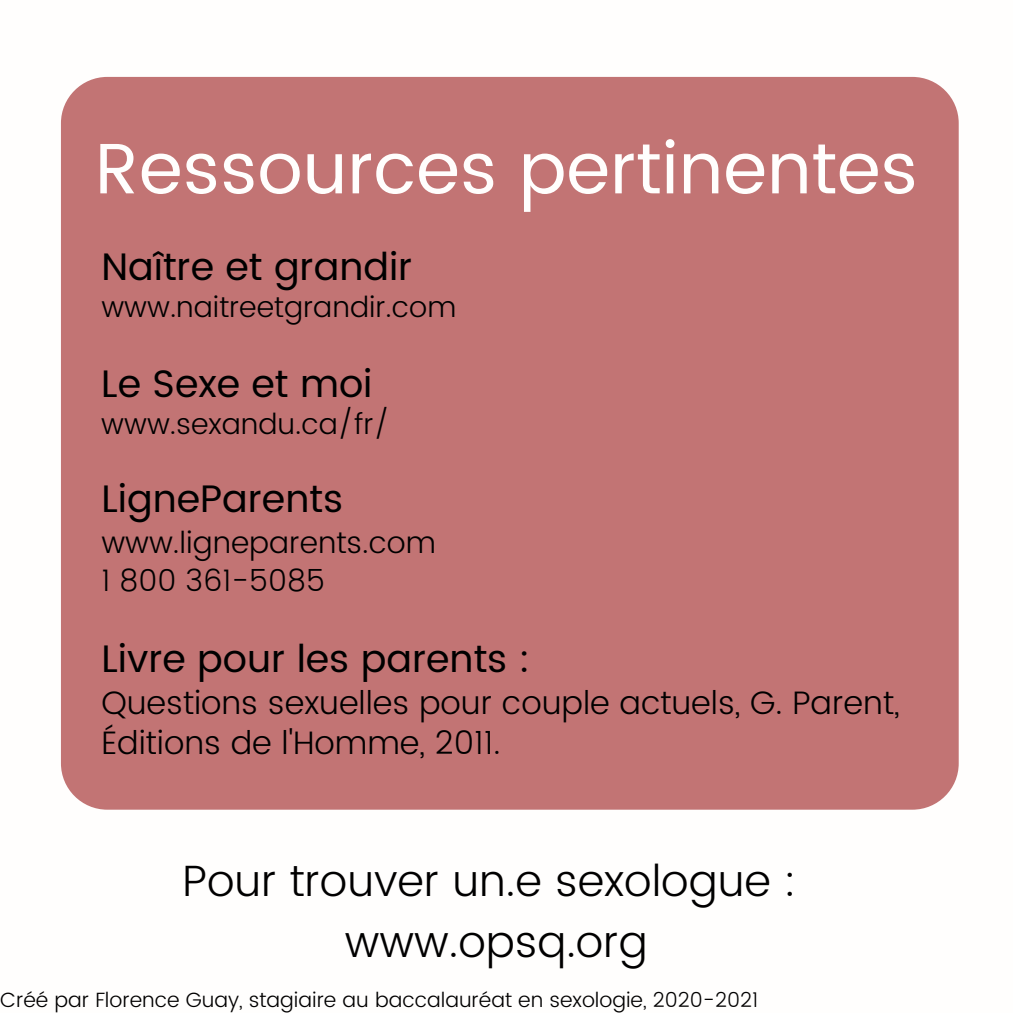
<style>
.page{position:relative;width:1013px;height:1013px;background:#fff}
.page>*{position:absolute;margin:0;border:0;box-sizing:border-box;transform-origin:0 0}
.t1{font:71.25px "Poppins";color:#fffefd}
.t2{font:300 43.75px "Poppins";color:#000}
.t3{font:38.25px "Poppins";color:#000}
.t4{font:300 32.44px/39.9px "Poppins";color:#000}
.t5{font:300 30.12px "Poppins";color:#000}
.t6{font:300 28.88px "Poppins";color:#000}
.t7{font:300 20.62px "Poppins";color:#000}
</style>
<div class="page">
<div style="left:61px;top:77px;width:897px;height:732px;background:#c27474;border-radius:46px"></div>
<p class="t1" style="left:95px;top:127px;width:824px">Ressources pertinentes</p>
<p class="t3" style="left:101px;top:244px;width:312px">Naître et grandir</p>
<p class="t6" style="left:101px;top:290px;width:356px">www.naitreetgrandir.com</p>
<p class="t3" style="left:101px;top:361px;width:273px">Le Sexe et moi</p>
<p class="t6" style="left:101px;top:407px;width:290px">www.sexandu.ca/fr/</p>
<p class="t3" style="left:101px;top:476px;width:243px">LigneParents</p>
<p class="t5" style="left:101px;top:525px;width:336px">www.ligneparents.com</p>
<p class="t5" style="left:101px;top:563px;width:225px">1 800 361-5085</p>
<p class="t3" style="left:101px;top:636px;width:430px">Livre pour les parents :</p>
<p class="t4" style="left:101px;top:682px;width:799px">Questions sexuelles pour couple actuels, G. Parent,<br>Éditions de l'Homme, 2011.</p>
<p class="t2" style="left:182px;top:855px;width:616px">Pour trouver un.e sexologue :</p>
<p class="t2" style="left:345px;top:915px;width:304px">www.opsq.org</p>
<p class="t7" style="left:0;top:987px;width:759px">Créé par Florence Guay, stagiaire au baccalauréat en sexologie, 2020-2021</p>
</div>
